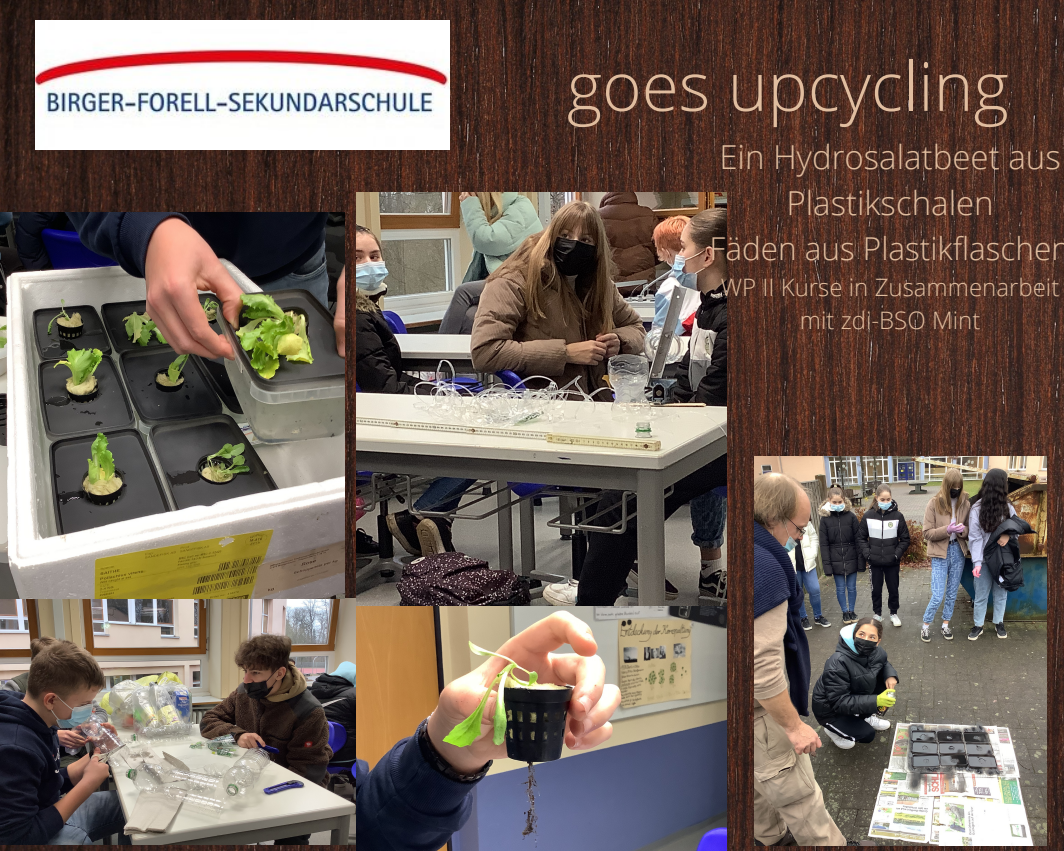
<style>
.page{position:relative;width:1064px;height:851px;background:#fff}
.page>*{position:absolute;margin:0;border:0;box-sizing:border-box;transform-origin:0 0}
.t1{font:300 67.5px "Open Sans";color:#e0bd9f}
.t2{font:300 33px/46.2px "Open Sans";color:#e0bd9f;text-align:center}
.t3{font:300 31.5px "Open Sans";color:#e0bd9f}
.t4{font:300 24px/32.7px "Open Sans";color:#e0bd9f;text-align:center}
</style>
<div class="page">
<img style="left:0;top:0;width:1063px;height:850px">
<img style="left:0;top:598px;width:356px;height:246px">
<img style="left:356px;top:192px;width:370px;height:658px">
<img style="left:0;top:212px;width:344px;height:386px">
<img style="left:36px;top:20px;width:413px;height:130px">
<img style="left:754px;top:456px;width:292px;height:389px">
<p class="t1" style="left:566px;top:39px;width:443px">goes upcycling</p>
<p class="t2" style="left:719px;top:133px;width:343px">Ein Hydrosalatbeet aus<br>Plastikschalen</p>
<p class="t3" style="left:709px;top:226px;width:362px">Fäden aus Plastikflaschen</p>
<p class="t4" style="left:720px;top:270px;width:340px">WP II Kurse in Zusammenarbeit mit zdi-BSO Mint</p>
</div>
